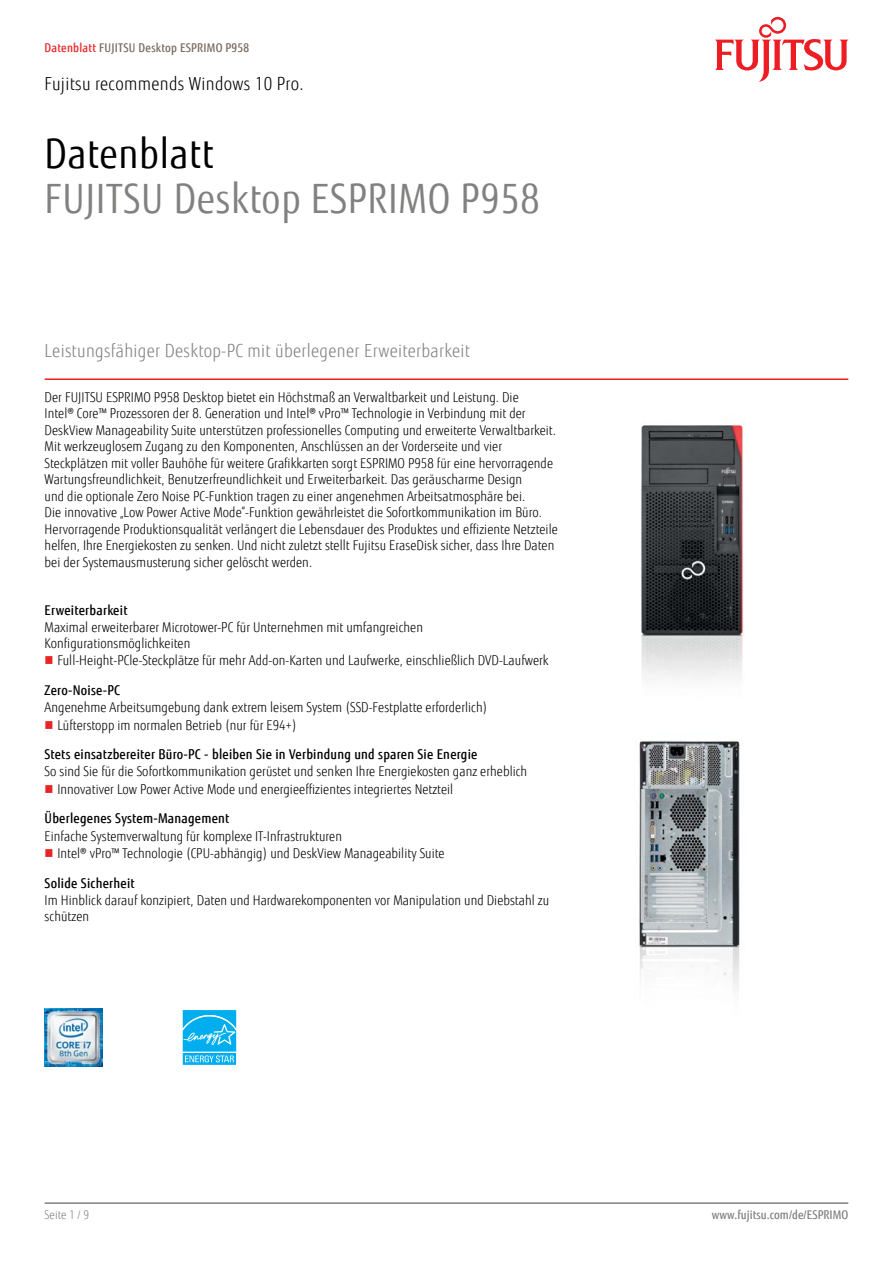
<style>
.page{position:relative;width:893px;height:1263px;background:#fff}
.page>*{position:absolute;margin:0;border:0;box-sizing:border-box;transform-origin:0 0}
.t1{font:40.5px "Fujitsu Sans";letter-spacing:.02em;color:#818280;scale:.9 1}
.t2{font:40.5px "Fujitsu Sans";letter-spacing:.02em;color:#000;scale:.9 1}
.t3{font:300 18px "Fujitsu Sans";letter-spacing:.02em;color:#818280;scale:.9 1}
.t4{font:300 18px "Fujitsu Sans";letter-spacing:.02em;color:#000;scale:.9 1}
.t5{font:300 13.5px/16.5px "Fujitsu Sans";letter-spacing:.005em;color:#000;scale:.9 1}
.t6{font:500 13.5px "Fujitsu Sans";letter-spacing:.02em;color:#000;scale:.9 1}
.t7{font:500 12px "Fujitsu Sans";letter-spacing:.02em;color:#79695e;scale:.9 1}
.t8{font:500 12px "Fujitsu Sans";letter-spacing:.005em;color:#818280;scale:.9 1}
.t9{font:300 12px "Fujitsu Sans";letter-spacing:.005em;color:#818280;scale:.9 1}
.s1{color:#e92425}
</style>
<div class="page">
<hr style="left:45px;top:1202px;width:803px;height:2px;background:#818280">
<hr style="left:45px;top:378px;width:803px;height:2px;background:#ed1d24">
<svg style="left:715px;top:17px;width:133px;height:65px"></svg>
<img style="left:641px;top:421px;width:103px;height:257px">
<img style="left:639px;top:740px;width:101px;height:247px">
<img style="left:45px;top:1009px;width:57px;height:57px">
<svg style="left:182px;top:1010px;width:55px;height:55px;background:#32bdf1"></svg>
<p class="t7" style="left:45px;top:40px;width:229px"><span class="s1">Datenblatt</span> FUJITSU Desktop ESPRIMO P958</p>
<h2 class="t4" style="left:45px;top:73px;width:289px">Fujitsu recommends Windows 10 Pro.</h2>
<h1 class="t2" style="left:45px;top:130px;width:189px">Datenblatt</h1>
<h1 class="t1" style="left:45px;top:175px;width:552px">FUJITSU Desktop ESPRIMO P958</h1>
<h2 class="t3" style="left:45px;top:340px;width:474px">Leistungsfähiger Desktop-PC mit überlegener Erweiterbarkeit</h2>
<p class="t5" style="left:45px;top:389px;width:572px">Der FUJITSU ESPRIMO P958 Desktop bietet ein Höchstmaß an Verwaltbarkeit und Leistung. Die<br>Intel® Core™ Prozessoren der 8. Generation und Intel® vPro™ Technologie in Verbindung mit der DeskView Manageability Suite unterstützen professionelles Computing und erweiterte Verwaltbarkeit.<br>Mit werkzeuglosem Zugang zu den Komponenten, Anschlüssen an der Vorderseite und vier Steckplätzen mit voller Bauhöhe für weitere Grafikkarten sorgt ESPRIMO P958 für eine hervorragende Wartungsfreundlichkeit, Benutzerfreundlichkeit und Erweiterbarkeit. Das geräuscharme Design<br>und die optionale Zero Noise PC-Funktion tragen zu einer angenehmen Arbeitsatmosphäre bei.<br>Die innovative „Low Power Active Mode“-Funktion gewährleistet die Sofortkommunikation im Büro.<br>Hervorragende Produktionsqualität verlängert die Lebensdauer des Produktes und effiziente Netzteile helfen, Ihre Energiekosten zu senken. Und nicht zuletzt stellt Fujitsu EraseDisk sicher, dass Ihre Daten bei der Systemausmusterung sicher gelöscht werden.</p>
<p class="t6" style="left:45px;top:601px;width:94px">Erweiterbarkeit</p>
<p class="t5" style="left:45px;top:619px;width:422px">Maximal erweiterbarer Microtower-PC für Unternehmen mit umfangreichen<br>Konfigurationsmöglichkeiten</p>
<p class="t5" style="left:57px;top:652px;width:547px">Full-Height-PCle-Steckplätze für mehr Add-on-Karten und Laufwerke, einschließlich DVD-Laufwerk</p>
<p class="t6" style="left:45px;top:682px;width:85px">Zero-Noise-PC</p>
<p class="t5" style="left:57px;top:699px;width:479px;line-height:17.1px;text-indent:-13px">Angenehme Arbeitsumgebung dank extrem leisem System (SSD-Festplatte erforderlich)<br>Lüfterstopp im normalen Betrieb (nur für E94+)</p>
<p class="t6" style="left:45px;top:746px;width:482px">Stets einsatzbereiter Büro-PC - bleiben Sie in Verbindung und sparen Sie Energie</p>
<p class="t5" style="left:57px;top:763px;width:524px;line-height:17.1px;text-indent:-13px">So sind Sie für die Sofortkommunikation gerüstet und senken Ihre Energiekosten ganz erheblich<br>Innovativer Low Power Active Mode und energieeffizientes integriertes Netzteil</p>
<p class="t6" style="left:45px;top:810px;width:207px">Überlegenes System-Management</p>
<p class="t5" style="left:57px;top:827px;width:432px;line-height:17.1px;text-indent:-13px">Einfache Systemverwaltung für komplexe IT-Infrastrukturen<br>Intel® vPro™ Technologie (CPU-abhängig) und DeskView Manageability Suite</p>
<p class="t6" style="left:45px;top:874px;width:102px">Solide Sicherheit</p>
<p class="t5" style="left:45px;top:892px;width:562px">Im Hinblick darauf konzipiert, Daten und Hardwarekomponenten vor Manipulation und Diebstahl zu schützen</p>
<p class="t9" style="left:45px;top:1208px;width:51px">Seite 1 / 9</p>
<p class="t8" style="left:712px;top:1208px;width:153px">www.fujitsu.com/de/ESPRIMO</p>
</div>
